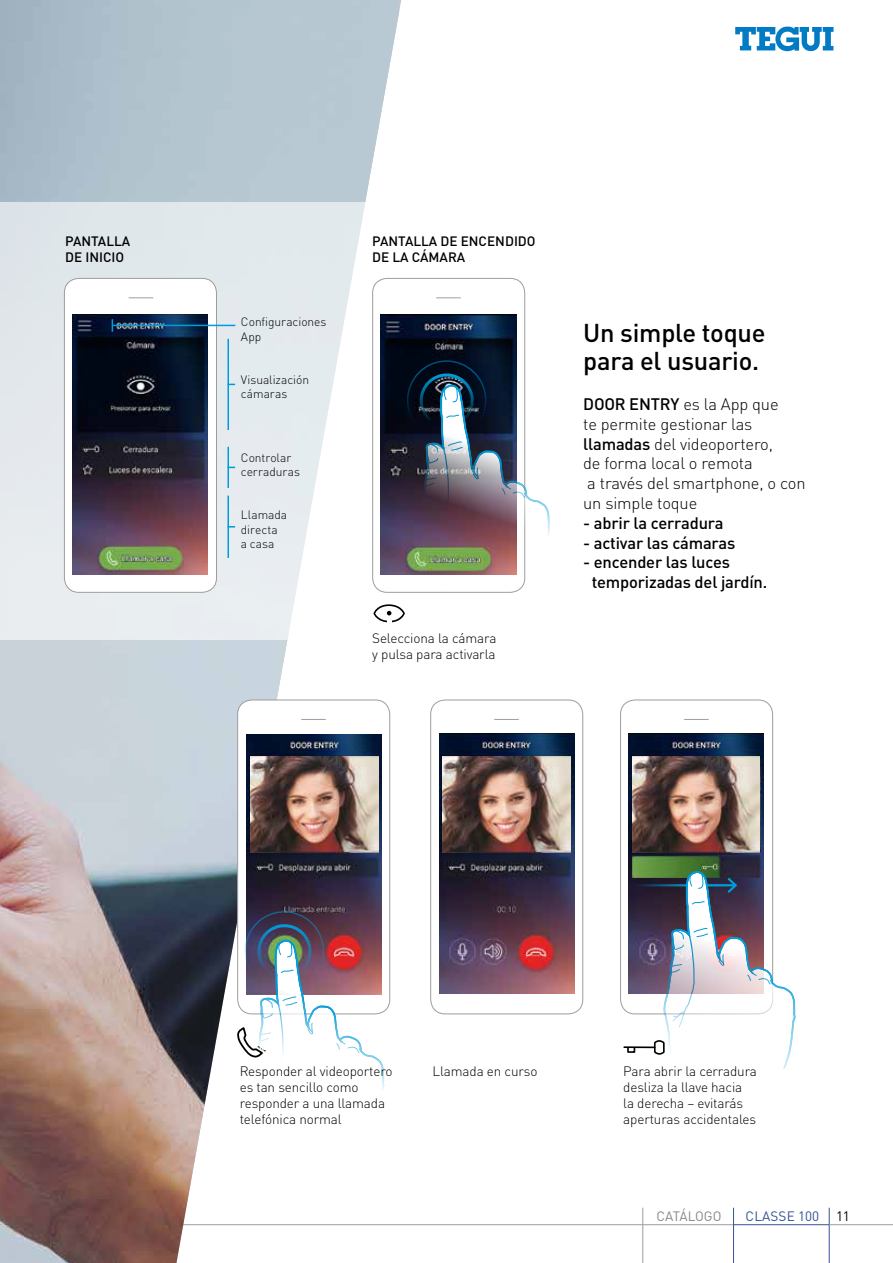
<style>
.page{position:relative;width:893px;height:1263px;background:#fff}
.page>*{position:absolute;margin:0;border:0;box-sizing:border-box;transform-origin:0 0}
.t1{font:500 25.5px/28.5px "DIN Pro";letter-spacing:-.01em;color:#000}
.t2{font:300 16.5px/19.8px "DIN Pro";letter-spacing:-.01em;color:#000}
.t3{font:500 16.5px/19.8px "DIN Pro";letter-spacing:-.01em;color:#000}
.t4{font:300 13.5px/16.2px "DIN Pro";letter-spacing:-.01em;color:#000}
.t5{font:500 13.5px/16.2px "DIN Pro";color:#000}
.t6{font:13.5px "DIN Pro";letter-spacing:.01em;color:#355295}
.t7{font:13.5px "DIN Pro";color:#878787}
.t8{font:13.5px "DIN Pro";color:#000}
.t9{font:300 12px/14.4px "DIN Pro";letter-spacing:-.005em;color:#000}
.s1{font-weight:500}
</style>
<div class="page">
<hr style="left:0;top:1224px;width:733px;height:1px;background:#9d9d9c">
<hr style="left:829px;top:1208px;width:1px;height:55px;background:#355295">
<hr style="left:733px;top:1208px;width:1px;height:55px;background:#355295">
<hr style="left:733px;top:1224px;width:96px;height:1px;background:#355295">
<hr style="left:829px;top:1224px;width:64px;height:1px;background:#9d9d9c">
<hr style="left:642px;top:1208px;width:1px;height:55px;background:#9d9d9c">
<img style="left:0;top:0;width:399px;height:1263px">
<svg style="left:0;top:203px;width:372px;height:437px;fill:#e5ebef"></svg>
<div style="left:238px;top:700px;width:152px;height:314px;background:#fff;border-radius:15px"></div>
<div style="left:237px;top:699px;width:153px;height:315px;border:1px solid #9d9d9c;border-radius:15px"></div>
<img style="left:247px;top:735px;width:135px;height:173px">
<svg style="left:302px;top:719px;width:23px;height:1px"></svg>
<div style="left:373px;top:278px;width:152px;height:314px;background:#fff;border-radius:15px"></div>
<img style="left:380px;top:315px;width:136px;height:42px">
<svg style="left:436px;top:297px;width:24px;height:1px"></svg>
<div style="left:430px;top:699px;width:153px;height:315px;border:1px solid #9d9d9c;border-radius:15px"></div>
<img style="left:439px;top:734px;width:135px;height:259px">
<img style="left:629px;top:734px;width:135px;height:137px">
<svg style="left:495px;top:719px;width:23px;height:1px"></svg>
<img style="left:632px;top:856px;width:128px;height:15px">
<svg style="left:684px;top:719px;width:24px;height:1px"></svg>
<div style="left:64px;top:278px;width:152px;height:314px;background:#fff;border-radius:15px"></div>
<div style="left:64px;top:278px;width:153px;height:315px;border:1px solid #9d9d9c;border-radius:15px"></div>
<img style="left:73px;top:315px;width:135px;height:259px">
<svg style="left:129px;top:297px;width:24px;height:1px"></svg>
<img style="left:373px;top:357px;width:177px;height:268px">
<hr style="left:113px;top:325px;width:122px;height:1px;background:#009bd9">
<svg style="left:112px;top:319px;width:1px;height:13px"></svg>
<hr style="left:227px;top:339px;width:2px;height:91px;background:#009bd9">
<hr style="left:227px;top:496px;width:2px;height:62px;background:#009bd9">
<hr style="left:227px;top:447px;width:2px;height:41px;background:#009bd9">
<svg style="left:236px;top:908px;width:149px;height:267px"></svg>
<svg style="left:620px;top:871px;width:176px;height:198px"></svg>
<svg style="left:735px;top:27px;width:98px;height:24px"></svg>
<img style="left:251px;top:756px;width:127px;height:96px">
<img style="left:443px;top:756px;width:127px;height:96px">
<img style="left:632px;top:756px;width:128px;height:96px">
<p class="t5" style="left:65px;top:232px;width:67px">PANTALLA<br>DE INICIO</p>
<p class="t9" style="left:241px;top:314px;width:87px">Configuraciones<br>App</p>
<p class="t9" style="left:241px;top:371px;width:70px">Visualización cámaras</p>
<p class="t9" style="left:241px;top:449px;width:61px">Controlar cerraduras</p>
<p class="t9" style="left:241px;top:507px;width:48px">Llamada directa<br>a casa</p>
<p class="t5" style="left:372px;top:232px;width:165px">PANTALLA DE ENCENDIDO<br>DE LA CÁMARA</p>
<p class="t4" style="left:372px;top:629px;width:126px">Selecciona la cámara y pulsa para activarla</p>
<h1 class="t1" style="left:583px;top:316px;width:184px">Un simple toque para el usuario.</h1>
<p class="t2" style="left:583px;top:393px;width:224px"><span class="s1">DOOR ENTRY</span> es la App que<br>te permite gestionar las <span class="s1">llamadas</span> del videoportero,<br>de forma local o remota<br>a través del smartphone, o con un simple toque</p>
<p class="t3" style="left:583px;top:511px;width:142px">- abrir la cerradura</p>
<p class="t3" style="left:583px;top:531px;width:154px">- activar las cámaras</p>
<p class="t3" style="left:592px;top:551px;width:177px;text-indent:-8px">- encender las luces temporizadas del jardín.</p>
<p class="t4" style="left:240px;top:1062px;width:154px">Responder al videoportero es tan sencillo como responder a una llamada telefónica normal</p>
<p class="t4" style="left:623px;top:1062px;width:135px">Para abrir la cerradura desliza la llave hacia<br>la derecha – evitarás aperturas accidentales</p>
<p class="t4" style="left:433px;top:1062px;width:106px">Llamada en curso</p>
<p class="t7" style="left:657px;top:1205px;width:66px">CATÁLOGO</p>
<p class="t6" style="left:746px;top:1205px;width:75px">CLASSE 100</p>
<p class="t8" style="left:836px;top:1205px;width:15px">11</p>
</div>
